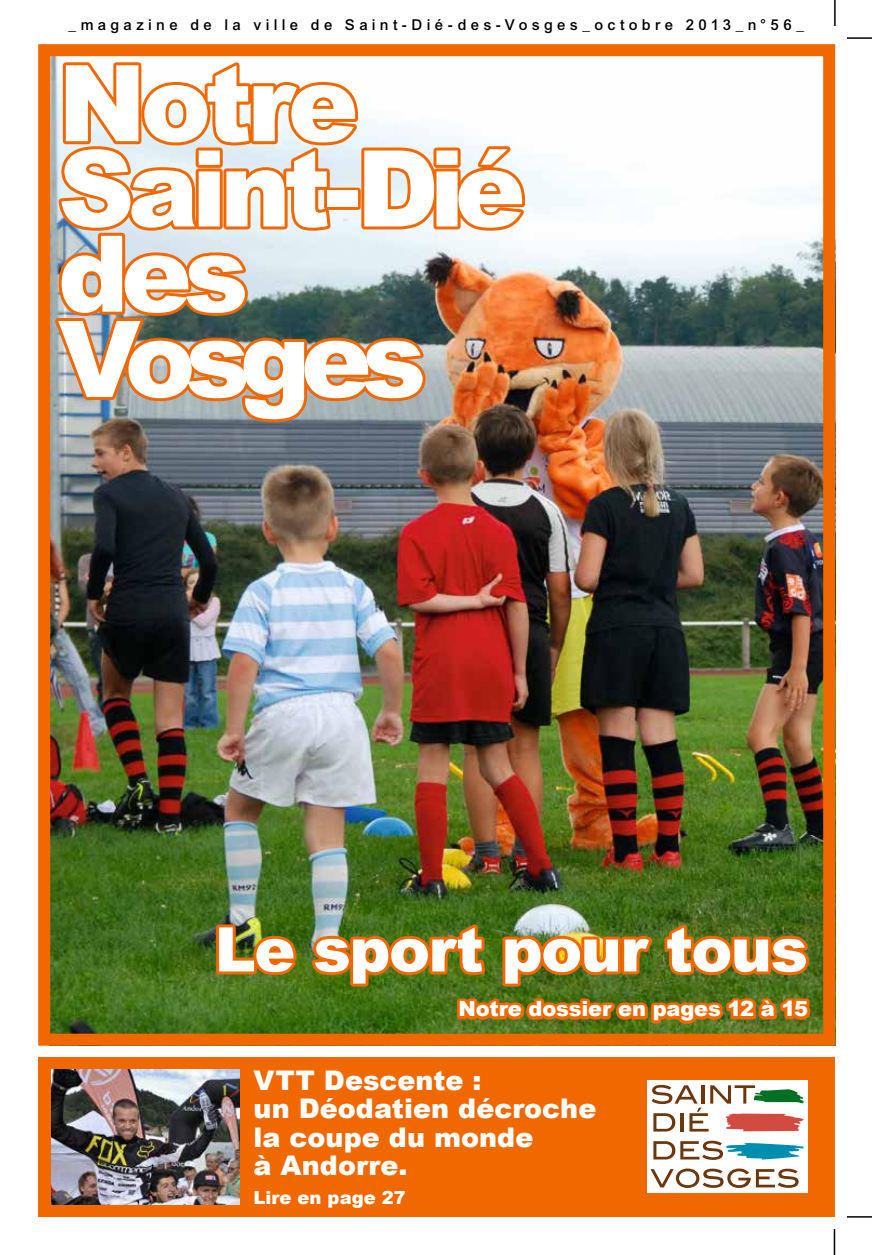
<style>
.page{position:relative;width:872px;height:1255px;background:#fff}
.page>*{position:absolute;margin:0;border:0;box-sizing:border-box;transform-origin:0 0}
.t1{font:900 106.05px/85.2px "Arial";letter-spacing:-.075em;color:#fff}
.t2{font:900 61.5px "Arial";letter-spacing:-.025em;color:#fff}
.t3{font:900 27px/28.5px "Arial";color:#fff}
.t4{font:900 21px "Arial";letter-spacing:-.01em;color:#fff}
.t5{font:900 18px "Arial";color:#fff}
.t6{font:500 15px "Arial";letter-spacing:.29em;color:#000}
</style>
<div class="page">
<svg style="left:834px;top:0;width:38px;height:39px"></svg>
<div style="left:830px;top:26px;width:17px;height:17px;background:#fff"></div>
<svg style="left:833px;top:1216px;width:39px;height:38px"></svg>
<div style="left:829px;top:1211px;width:17px;height:17px;background:#fff"></div>
<div style="left:38px;top:1057px;width:797px;height:160px;background:#ef6800"></div>
<div style="left:647px;top:1080px;width:160px;height:113px;background:#fff"></div>
<svg style="left:650px;top:1168px;width:100px;height:19px"></svg>
<svg style="left:756px;top:1168px;width:42px;height:19px"></svg>
<svg style="left:651px;top:1084px;width:153px;height:47px"></svg>
<svg style="left:653px;top:1140px;width:151px;height:19px"></svg>
<img style="left:51px;top:171px;width:771px;height:861px">
<div style="left:38px;top:44px;width:797px;height:1001px;border:12px solid #ef6800"></div>
<img style="left:50px;top:55px;width:481px;height:371px">
<img style="left:213px;top:917px;width:602px;height:116px">
<img style="left:51px;top:1069px;width:188px;height:135px">
<p class="t6" style="left:69px;top:16px;width:737px">_magazine de la ville de Saint-Dié-des-Vosges_octobre 2013_n°56_</p>
<h1 class="t1" style="left:58px;top:62px;width:469px">Notre<br>Saint-Dié des<br>Vosges</h1>
<h2 class="t2" style="left:215px;top:915px;width:595px">Le sport pour tous</h2>
<h3 class="t4" style="left:458px;top:997px;width:351px">Notre dossier en pages 12 à 15</h3>
<h3 class="t3" style="left:253px;top:1065px;width:344px">VTT Descente :<br>un Déodatien décroche la coupe du monde<br>à Andorre.</h3>
<p class="t5" style="left:253px;top:1187px;width:154px">Lire en page 27</p>
</div>
